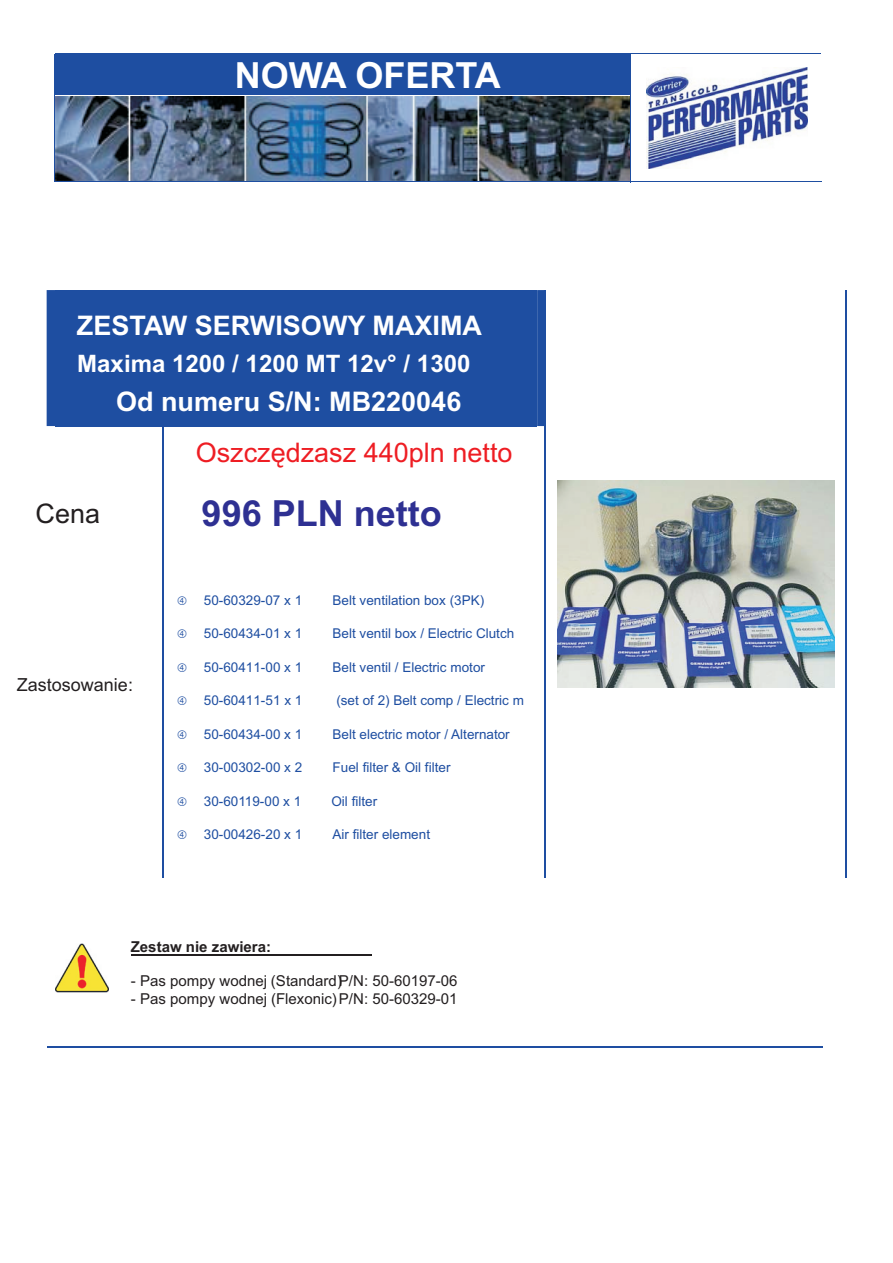
<style>
.page{position:relative;width:893px;height:1263px;background:#fff}
.page>*{position:absolute;margin:0;border:0;box-sizing:border-box;transform-origin:0 0}
.t1{font:700 36px "Arial";color:#2e3092}
.t2{font:700 36px "Arial";color:#fff}
.t3{font:700 27px "Arial";color:#fff}
.t4{font:27px "Arial";color:#ee1d23}
.t5{font:27px "Arial";color:#231f20}
.t6{font:700 24px "Arial";color:#fff}
.t7{font:18px "Arial";color:#231f20}
.t8{font:15px "Arial";color:#231f20}
.t9{font:700 15px "Arial";color:#231f20}
.t10{font:13.5px "Arial";color:#1e4ea1}
</style>
<div class="page">
<hr style="left:54px;top:54px;width:1px;height:128px;background:#1e4ea1">
<div style="left:55px;top:54px;width:575px;height:41px;background:#1e4ea1"></div>
<img style="left:55px;top:96px;width:575px;height:86px">
<img style="left:646px;top:67px;width:161px;height:101px">
<hr style="left:55px;top:53px;width:766px;height:1px;background:#1e4ea1">
<hr style="left:54px;top:182px;width:576px;height:1px;background:#1e4ea1">
<hr style="left:630px;top:54px;width:1px;height:128px;background:#1e4ea1">
<hr style="left:631px;top:182px;width:190px;height:1px;background:#1e4ea1">
<svg style="left:47px;top:290px;width:497px;height:136px;background:#204fa1"></svg>
<div style="left:55px;top:290px;width:482px;height:59px;background:#1e4ea1"></div>
<div style="left:55px;top:349px;width:482px;height:37px;background:#1e4ea1"></div>
<div style="left:55px;top:386px;width:482px;height:40px;background:#1e4ea1"></div>
<hr style="left:544px;top:290px;width:2px;height:136px;background:#1e4ea1">
<hr style="left:845px;top:290px;width:1px;height:136px;background:#1e4ea1">
<hr style="left:163px;top:426px;width:1px;height:74px;background:#1e4ea1">
<hr style="left:544px;top:426px;width:2px;height:74px;background:#1e4ea1">
<hr style="left:845px;top:426px;width:1px;height:74px;background:#1e4ea1">
<hr style="left:163px;top:500px;width:1px;height:74px;background:#1e4ea1">
<hr style="left:544px;top:500px;width:2px;height:74px;background:#1e4ea1">
<hr style="left:845px;top:500px;width:1px;height:74px;background:#1e4ea1">
<img style="left:558px;top:480px;width:276px;height:207px">
<hr style="left:163px;top:574px;width:1px;height:303px;background:#1e4ea1">
<hr style="left:544px;top:574px;width:2px;height:303px;background:#1e4ea1">
<hr style="left:845px;top:574px;width:1px;height:303px;background:#1e4ea1">
<img style="left:55px;top:944px;width:53px;height:48px">
<hr style="left:131px;top:954px;width:240px;height:1px;background:#231f20">
<hr style="left:47px;top:1047px;width:424px;height:1px;background:#1e4ea1">
<hr style="left:471px;top:1047px;width:351px;height:1px;background:#1e4ea1">
<h1 class="t2" style="left:235px;top:61px;width:267px">NOWA OFERTA</h1>
<h2 class="t3" style="left:77px;top:315px;width:407px">ZESTAW SERWISOWY MAXIMA</h2>
<h3 class="t6" style="left:77px;top:354px;width:394px">Maxima 1200 / 1200 MT 12v° / 1300</h3>
<h2 class="t3" style="left:116px;top:392px;width:347px">Od numeru S/N: MB220046</h2>
<h2 class="t4" style="left:196px;top:442px;width:318px">Oszczêdzasz 440pln netto</h2>
<h2 class="t5" style="left:36px;top:503px;width:66px">Cena</h2>
<h1 class="t1" style="left:202px;top:500px;width:242px">996 PLN netto</h1>
<h3 class="t7" style="left:17px;top:678px;width:118px">Zastosowanie:</h3>
<p class="t10" style="left:204px;top:595px;width:100px">50-60329-07 x 1</p>
<p class="t10" style="left:332px;top:595px;width:153px">Belt ventilation box (3PK)</p>
<p class="t10" style="left:204px;top:628px;width:100px">50-60434-01 x 1</p>
<p class="t10" style="left:332px;top:628px;width:183px">Belt ventil box / Electric Clutch</p>
<p class="t10" style="left:204px;top:662px;width:100px">50-60411-00 x 1</p>
<p class="t10" style="left:332px;top:662px;width:154px">Belt ventil / Electric motor</p>
<p class="t10" style="left:204px;top:695px;width:100px">50-60411-51 x 1</p>
<p class="t10" style="left:336px;top:695px;width:189px">(set of 2) Belt comp / Electric m</p>
<p class="t10" style="left:204px;top:729px;width:100px">50-60434-00 x 1</p>
<p class="t10" style="left:332px;top:729px;width:179px">Belt electric motor / Alternator</p>
<p class="t10" style="left:204px;top:762px;width:100px">30-00302-00 x 2</p>
<p class="t10" style="left:332px;top:762px;width:119px">Fuel filter &amp; Oil filter</p>
<p class="t10" style="left:204px;top:796px;width:99px">30-60119-00 x 1</p>
<p class="t10" style="left:331px;top:796px;width:47px">Oil filter</p>
<p class="t10" style="left:204px;top:829px;width:100px">30-00426-20 x 1</p>
<p class="t10" style="left:332px;top:829px;width:99px">Air filter element</p>
<p class="t9" style="left:131px;top:941px;width:142px">Zestaw nie zawiera:</p>
<p class="t8" style="left:131px;top:976px;width:328px">- Pas pompy wodnej (Standard)P/N: 50-60197-06</p>
<p class="t8" style="left:131px;top:993px;width:328px">- Pas pompy wodnej (Flexonic)P/N: 50-60329-01</p>
</div>
